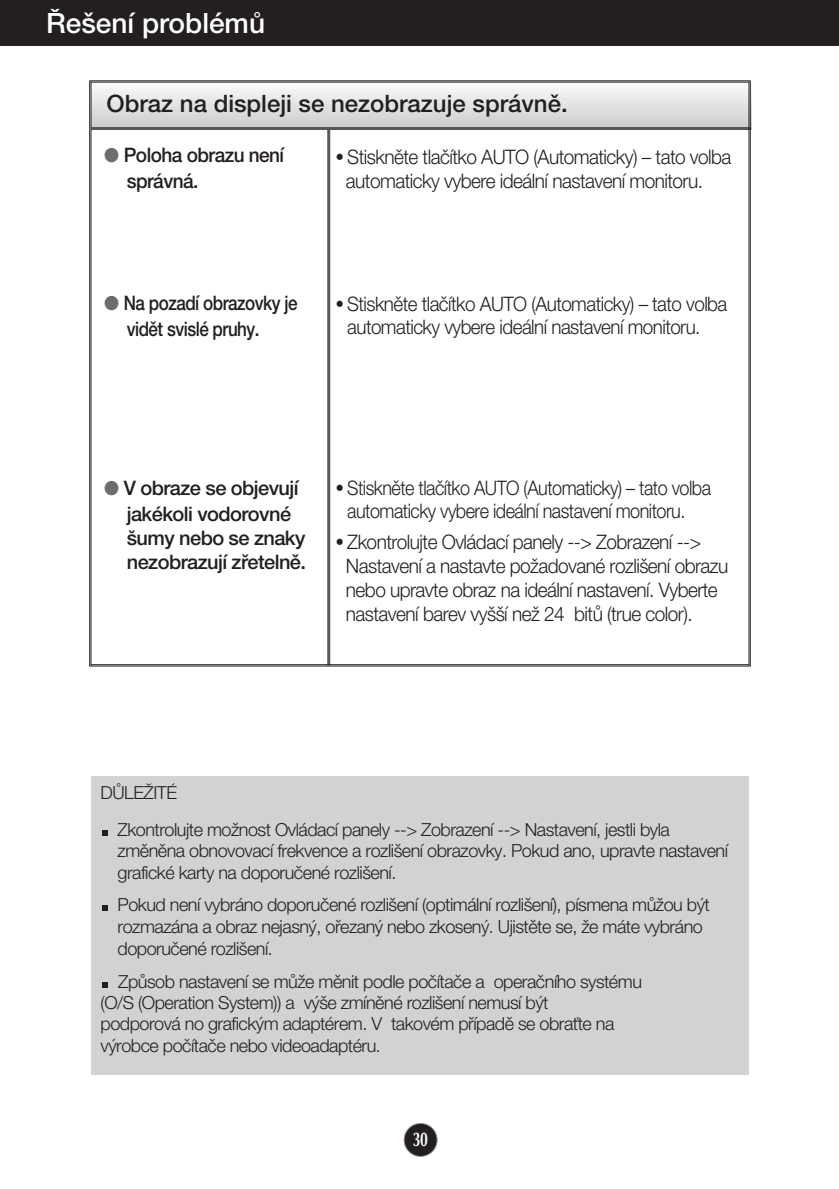
<style>
.page{position:relative;width:839px;height:1189px;background:#fff}
.page>*{position:absolute;margin:0;border:0;box-sizing:border-box;transform-origin:0 0}
.t1{font:500 28px "Helvetica Neue CE";color:#fff}
.t2{font:500 24px "Helvetica Neue CE";color:#231f20}
.t3{font:300 20px/24px "Helvetica Neue CE";letter-spacing:-.03em;color:#231f20;scale:.95 1}
.t4{font:300 20px/23.8px "Helvetica Neue CE";letter-spacing:-.03em;color:#231f20;scale:.94 1}
.t5{font:300 20px/23.8px "Helvetica Neue CE";letter-spacing:-.03em;color:#231f20;scale:.9 1}
.t6{font:500 20px/24.6px "Helvetica Neue CE";letter-spacing:-.03em;color:#231f20}
.t7{font:500 20px/25.6px "Helvetica Neue CE";letter-spacing:-.03em;color:#231f20;scale:.85 1}
.t8{font:500 20px/25.6px "Helvetica Neue CE";letter-spacing:-.03em;color:#231f20;scale:.95 1}
.t9{font:700 20px "Optima";color:#fff;scale:.7 1}
.t10{font:300 18px/21.6px "Helvetica Neue CE";letter-spacing:-.03em;color:#231f20}
.s1{color:#6c6d70}
.s2{font-family:"Helvetica";font-weight:400}
</style>
<div class="page">
<div style="left:404px;top:1123px;width:33px;height:33px;background:#231f20;border-radius:50%"></div>
<div style="left:403px;top:1123px;width:34px;height:34px;border:2px solid #939598;border-radius:50%"></div>
<div style="left:0;top:0;width:839px;height:45px;background:#231f20"></div>
<hr style="left:91px;top:83px;width:660px;height:2px;background:#fafafa">
<hr style="left:91px;top:85px;width:660px;height:3px;background:#f6f6f7">
<hr style="left:91px;top:88px;width:660px;height:3px;background:#f2f3f4">
<hr style="left:91px;top:91px;width:660px;height:3px;background:#eeeeef">
<hr style="left:91px;top:94px;width:660px;height:2px;background:#eaebec">
<hr style="left:91px;top:96px;width:660px;height:2px;background:#e7e8e9">
<hr style="left:91px;top:98px;width:660px;height:2px;background:#e4e5e7">
<hr style="left:91px;top:100px;width:660px;height:3px;background:#e1e2e4">
<hr style="left:91px;top:103px;width:660px;height:3px;background:#dddee0">
<hr style="left:91px;top:106px;width:660px;height:3px;background:#d9dadc">
<hr style="left:91px;top:109px;width:660px;height:2px;background:#d6d7d9">
<hr style="left:91px;top:111px;width:660px;height:2px;background:#d4d5d7">
<hr style="left:91px;top:113px;width:660px;height:2px;background:#d1d2d4">
<hr style="left:91px;top:115px;width:660px;height:3px;background:#cecfd1">
<hr style="left:91px;top:118px;width:660px;height:3px;background:#cbccce">
<hr style="left:91px;top:121px;width:660px;height:3px;background:#c7c8ca">
<hr style="left:91px;top:124px;width:660px;height:2px;background:#c3c4c7">
<hr style="left:91px;top:126px;width:660px;height:2px;background:#c1c2c4">
<hr style="left:327px;top:128px;width:3px;height:537px;background:#57585a">
<hr style="left:91px;top:127px;width:660px;height:3px;background:#57585a">
<div style="left:91px;top:776px;width:657px;height:298px;background:#d1d2d4"></div>
<svg style="left:103px;top:982px;width:5px;height:5px"></svg>
<svg style="left:103px;top:905px;width:5px;height:6px"></svg>
<svg style="left:103px;top:830px;width:5px;height:6px"></svg>
<h1 class="t1" style="left:46px;top:13px;width:220px">¤e‰ení problémÛ</h1>
<h2 class="t2" style="left:106px;top:95px;width:463px">Obraz na displeji se nezobrazuje správnû.</h2>
<p class="t8" style="left:127px;top:144px;width:167px;text-indent:-23px"><span class="s1">●</span> Poloha obrazu není správná.</p>
<p class="t3" style="left:346px;top:147px;width:407px;text-indent:-10px"><span class="s2">•</span> Stisknûte tlaãítko AUTO (Automaticky) – tato volba automaticky vybere ideální nastavení monitoru.</p>
<p class="t7" style="left:127px;top:293px;width:202px;text-indent:-23px"><span class="s1">●</span> Na pozadí obrazovky je vidût svislé pruhy.</p>
<p class="t4" style="left:347px;top:294px;width:406px;text-indent:-11px"><span class="s2">•</span> Stisknûte tlaãítko AUTO (Automaticky) – tato volba automaticky vybere ideální nastavení monitoru.</p>
<p class="t6" style="left:127px;top:478px;width:181px;text-indent:-23px"><span class="s1">●</span> V obraze se objevují jakékoli vodorovné ‰umy nebo se znaky nezobrazují zfietelnû.</p>
<p class="t5" style="left:347px;top:478px;width:406px;text-indent:-11px"><span class="s2">•</span> Stisknûte tlaãítko AUTO (Automaticky) – tato volba automaticky vybere ideální nastavení monitoru.</p>
<p class="t3" style="left:346px;top:532px;width:404px;text-indent:-10px"><span class="s2">•</span> Zkontrolujte Ovládací panely --&gt; Zobrazení --&gt; Nastavení a nastavte poÏadované rozli‰ení obrazu nebo upravte obraz na ideální nastavení. Vyberte nastavení barev vy‰‰í neÏ 24 bitÛ (true color).</p>
<p class="t10" style="left:118px;top:777px;width:554px;line-height:36.6px;text-indent:-17px">DÒLEÎITÉ<br>Zkontrolujte moÏnost Ovládací panely --&gt; Zobrazení --&gt; Nastavení, jestli byla</p>
<p class="t10" style="left:118px;top:842px;width:612px">zmûnûna obnovovací frekvence a rozli‰ení obrazovky. Pokud ano, upravte nastavení grafické karty na doporuãené rozli‰ení.</p>
<p class="t10" style="left:118px;top:896px;width:594px">Pokud není vybráno doporuãené rozli‰ení (optimální rozli‰ení), písmena mÛÏou b˘t rozmazána a obraz nejasn˘, ofiezan˘ nebo zkosen˘. Ujistûte se, Ïe máte vybráno doporuãené rozli‰ení.</p>
<p class="t10" style="left:101px;top:972px;width:543px;text-indent:18px">ZpÛsob nastavení se mÛÏe mûnit podle poãítaãe a operaãního systému (O/S (Operation System)) a v˘‰e zmínûné rozli‰ení nemusí b˘t<br>podporová no grafick˘m adaptérem. V takovém pfiípadû se obraÈte na v˘robce poãítaãe nebo videoadaptéru.</p>
<p class="t9" style="left:413px;top:1131px;width:23px">30</p>
</div>
